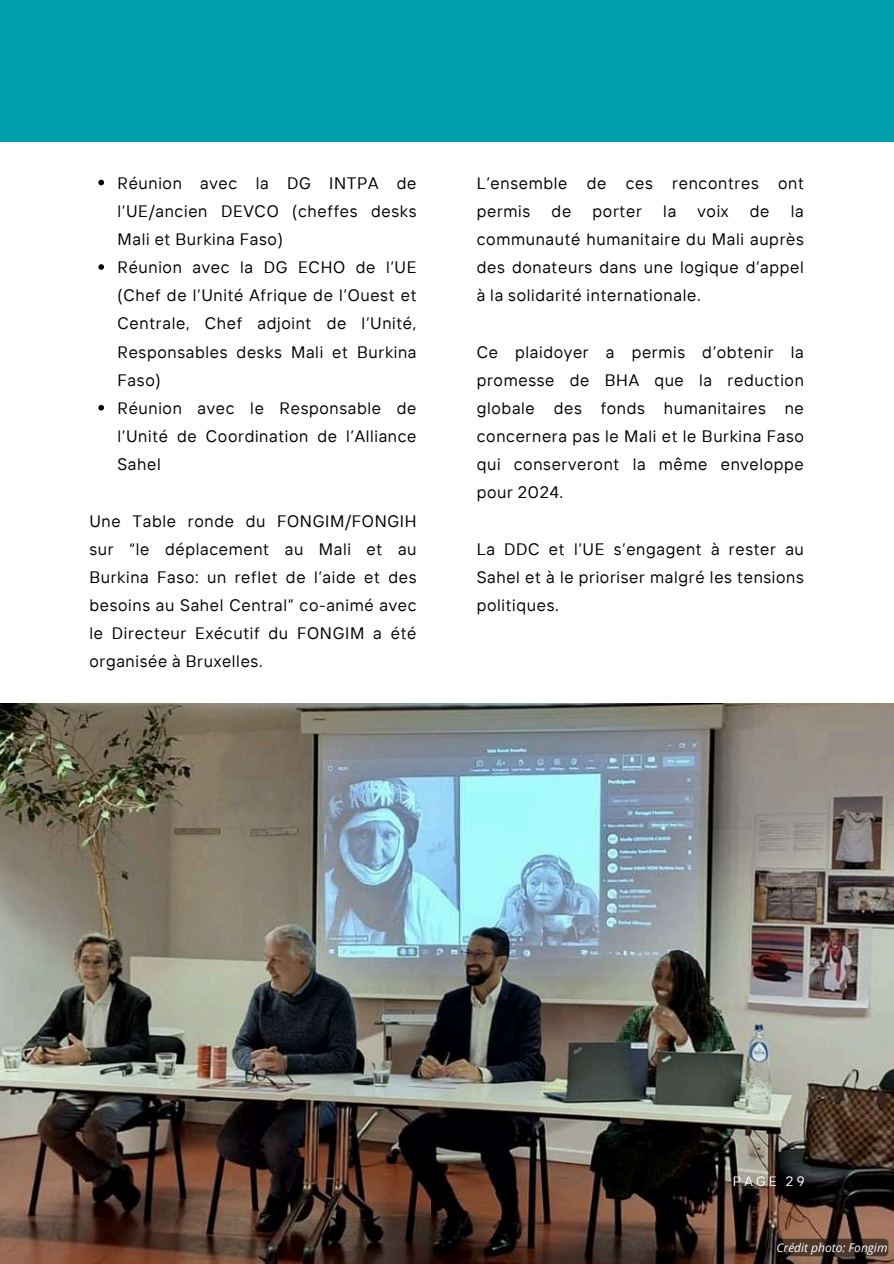
<style>
.page{position:relative;width:894px;height:1264px;background:#fff}
.page>*{position:absolute;margin:0;border:0;box-sizing:border-box;transform-origin:0 0}
.t1{font:16.5px/28.2px "TT Interphases";letter-spacing:.04em;color:#000001;text-align:justify}
.t2{font:13.5px "TT Interphases";letter-spacing:.23em;color:#fff}
.t3{font:italic 12px "Open Sans";color:#fff}
</style>
<div class="page">
<div style="left:0;top:0;width:893px;height:141px;background:#00a0af"></div>
<img style="left:0;top:703px;width:893px;height:560px">
<svg style="left:98px;top:180px;width:6px;height:5px"></svg>
<svg style="left:98px;top:264px;width:6px;height:6px"></svg>
<svg style="left:98px;top:405px;width:6px;height:5px"></svg>
<svg style="left:775px;top:1238px;width:113px;height:18px;background:#3d2c23"></svg>
<p class="t1" style="left:117px;top:168px;width:300px;text-align:left">Réunion avec la DG INTPA de l’UE/ancien DEVCO (cheffes desks<br>Mali et Burkina Faso)<br>Réunion avec la DG ECHO de l’UE (Chef de l’Unité Afrique de l’Ouest et<br>Centrale, Chef adjoint de l’Unité,<br>Responsables desks Mali et Burkina<br>Faso)<br>Réunion avec le Responsable de l’Unité de Coordination de l’Alliance<br>Sahel</p>
<p class="t1" style="left:89px;top:506px;width:328px">Une Table ronde du FONGIM/FONGIH sur “le déplacement au Mali et au Burkina Faso: un reflet de l’aide et des besoins au Sahel Central” co-animé avec le Directeur Exécutif du FONGIM a été organisée à Bruxelles.</p>
<p class="t1" style="left:476px;top:168px;width:328px">L’ensemble de ces rencontres ont permis</p>
<p class="t1" style="left:476px;top:196px;width:328px;text-indent:314px">la communauté humanitaire du Mali auprès des donateurs dans une logique d’appel à la solidarité internationale.</p>
<p class="t1" style="left:551px;top:196px;width:21px">de</p>
<p class="t1" style="left:592px;top:196px;width:51px">porter</p>
<p class="t1" style="left:663px;top:196px;width:14px">la</p>
<p class="t1" style="left:697px;top:196px;width:32px">voix</p>
<p class="t1" style="left:749px;top:196px;width:21px">de</p>
<p class="t1" style="left:476px;top:337px;width:328px">Ce plaidoyer a permis d’obtenir la promesse de BHA que la reduction globale des fonds humanitaires ne concernera pas le Mali et le Burkina Faso qui conserveront la même enveloppe pour 2024.</p>
<p class="t1" style="left:476px;top:534px;width:328px">La DDC et l’UE s’engagent à rester au Sahel et à le prioriser malgré les tensions politiques.</p>
<p class="t2" style="left:732px;top:1172px;width:73px">PAGE 29</p>
<p class="t3" style="left:776px;top:1239px;width:112px">Crédit photo: Fongim</p>
</div>
